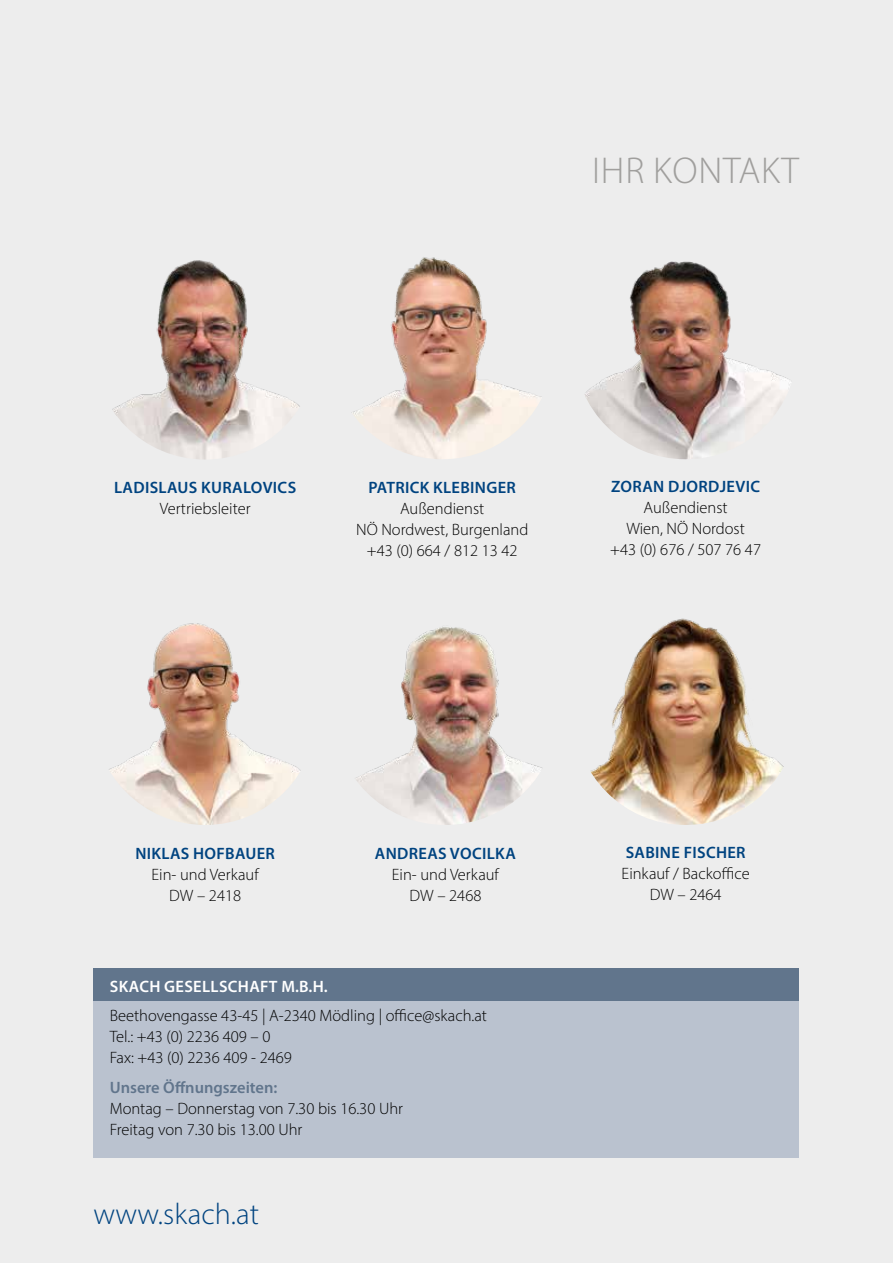
<style>
.page{position:relative;width:893px;height:1263px;background:#ededed}
.page>*{position:absolute;margin:0;border:0;box-sizing:border-box;transform-origin:0 0}
.t1{font:300 37.5px "Myriad Pro";letter-spacing:.02em;color:#a09f9d}
.t2{font:300 30px "Myriad Pro";color:#004380}
.t3{font:300 16.5px/21px "Myriad Pro";color:#000;text-align:center}
.t4{font:600 16.5px "Myriad Pro";letter-spacing:.02em;color:#004380}
.t5{font:600 16.5px "Myriad Pro";letter-spacing:.02em;color:#fff}
.t6{font:600 16.5px "Myriad Pro";color:#61758c}
</style>
<div class="page">
<div style="left:94px;top:1001px;width:705px;height:157px;background:#bac2cf"></div>
<div style="left:94px;top:968px;width:705px;height:33px;background:#61758c"></div>
<img style="left:331px;top:236px;width:223px;height:223px;border-radius:112px">
<img style="left:574px;top:602px;width:223px;height:223px;border-radius:112px">
<img style="left:94px;top:602px;width:223px;height:223px;border-radius:112px">
<img style="left:334px;top:602px;width:223px;height:223px;border-radius:112px">
<img style="left:574px;top:236px;width:223px;height:223px;border-radius:112px">
<img style="left:94px;top:236px;width:223px;height:224px;border-radius:112px">
<h1 class="t1" style="left:592px;top:148px;width:208px">IHR KONTAKT</h1>
<p class="t4" style="left:114px;top:477px;width:184px">LADISLAUS KURALOVICS</p>
<p class="t3" style="left:160px;top:498px;width:92px">Vertriebsleiter</p>
<p class="t4" style="left:369px;top:477px;width:149px">PATRICK KLEBINGER</p>
<p class="t3" style="left:356px;top:497px;width:174px">Außendienst<br>NÖ Nordwest, Burgenland +43 (0) 664 / 812 13 42</p>
<p class="t4" style="left:611px;top:476px;width:150px">ZORAN DJORDJEVIC</p>
<p class="t3" style="left:610px;top:497px;width:152px">Außendienst<br>Wien, NÖ Nordost<br>+43 (0) 676 / 507 76 47</p>
<p class="t4" style="left:135px;top:842px;width:141px">NIKLAS HOFBAUER</p>
<p class="t3" style="left:152px;top:863px;width:109px">Ein- und Verkauf<br>DW – 2418</p>
<p class="t4" style="left:375px;top:842px;width:142px">ANDREAS VOCILKA</p>
<p class="t3" style="left:392px;top:863px;width:109px">Ein- und Verkauf<br>DW – 2468</p>
<p class="t5" style="left:110px;top:976px;width:219px">SKACH GESELLSCHAFT M.B.H.</p>
<p class="t3" style="left:110px;top:1005px;width:379px;text-align:left">Beethovengasse 43-45 | A-2340 Mödling | office@skach.at<br>Tel.: +43 (0) 2236 409 – 0<br>Fax: +43 (0) 2236 409 - 2469</p>
<p class="t6" style="left:110px;top:1077px;width:169px">Unsere Öffnungszeiten:</p>
<p class="t3" style="left:110px;top:1098px;width:295px;text-align:left">Montag – Donnerstag von 7.30 bis 16.30 Uhr<br>Freitag von 7.30 bis 13.00 Uhr</p>
<h2 class="t2" style="left:94px;top:1196px;width:167px">www.skach.at</h2>
<p class="t4" style="left:626px;top:842px;width:121px">SABINE FISCHER</p>
<p class="t3" style="left:622px;top:863px;width:130px">Einkauf / Backoffice<br>DW – 2464</p>
</div>
